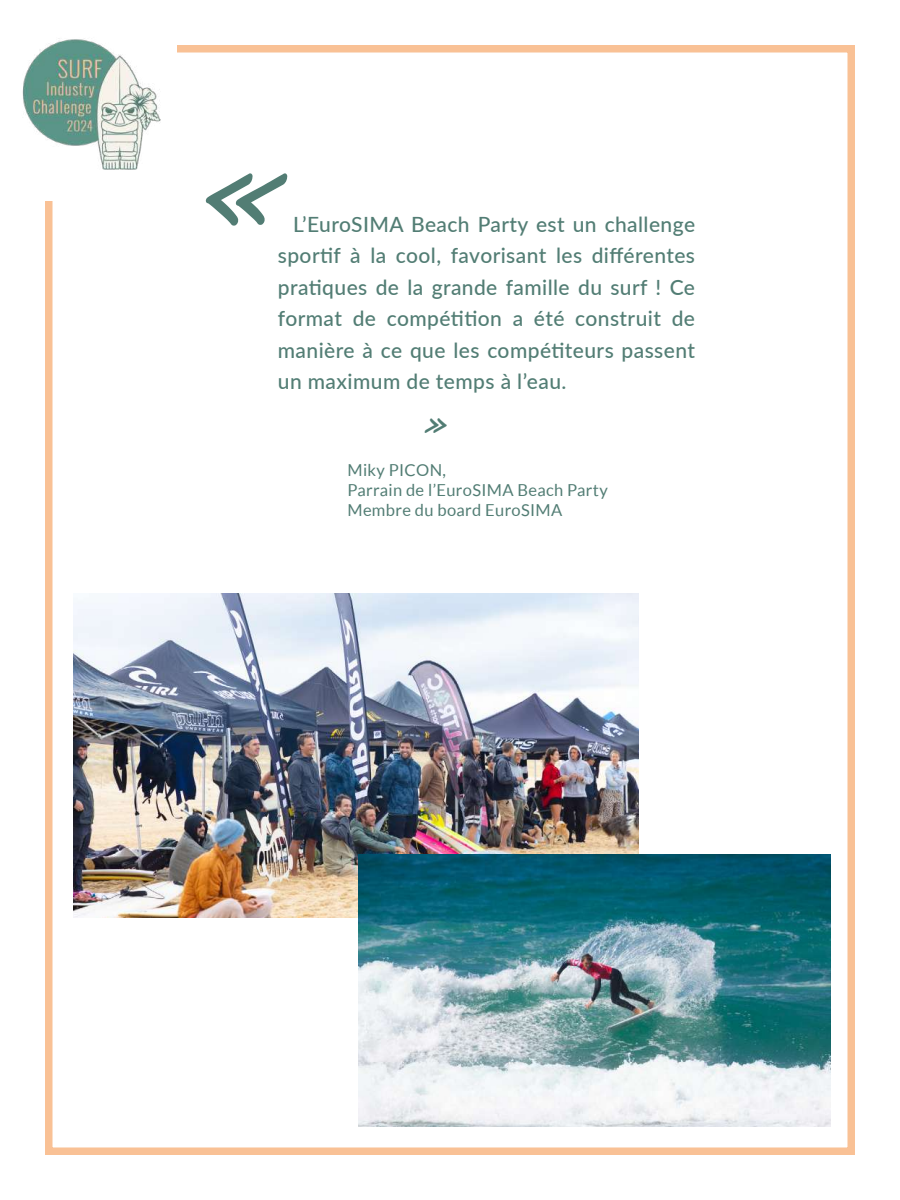
<style>
.page{position:relative;width:900px;height:1200px;background:#fff}
.page>*{position:absolute;margin:0;border:0;box-sizing:border-box;transform-origin:0 0}
.t1{font:126.6px "Bernadette";color:#527d74}
.t2{font:36px "Bernadette";color:#527d74}
.t3{font:500 21px/31.5px "Lato";letter-spacing:.02em;color:#527d74;text-align:justify}
.t4{font:16.5px/19.8px "Lato";letter-spacing:.02em;color:#527d74}
</style>
<div class="page">
<div style="left:45px;top:45px;width:810px;height:1110px;border:8px solid #f9c195"></div>
<div style="left:18px;top:24px;width:159px;height:177px;background:#fff"></div>
<img style="left:22px;top:38px;width:139px;height:132px">
<img style="left:73px;top:593px;width:565px;height:325px">
<img style="left:358px;top:854px;width:473px;height:272px">
<h1 class="t1" style="left:205px;top:94px;width:85px">«</h1>
<p class="t3" style="left:278px;top:207px;width:419px;text-indent:15px">L’EuroSIMA Beach Party est un challenge sportif à la cool, favorisant les différentes pratiques de la grande famille du surf ! Ce format de compétition a été construit de manière à ce que les compétiteurs passent un maximum de temps à l’eau.</p>
<h2 class="t2" style="left:425px;top:396px;width:24px">»</h2>
<p class="t4" style="left:347px;top:460px;width:262px">Miky PICON,<br>Parrain de l’EuroSIMA Beach Party<br>Membre du board EuroSIMA</p>
</div>
